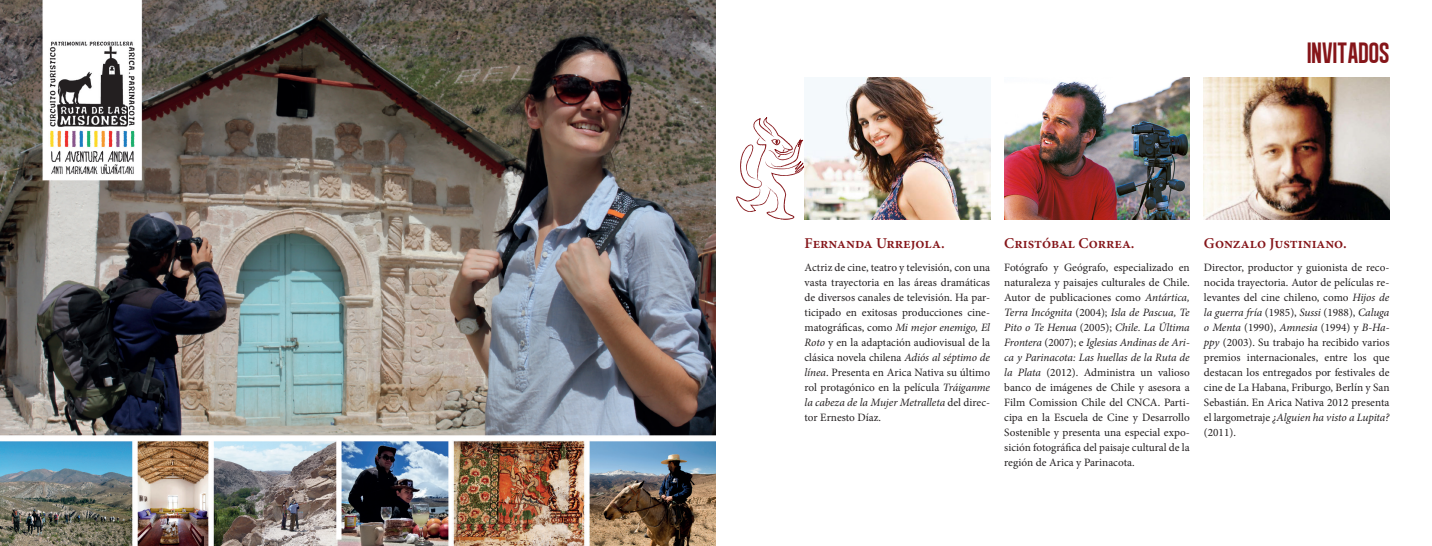
<style>
.page{position:relative;width:1432px;height:546px;background:#fff}
.page>*{position:absolute;margin:0;border:0;box-sizing:border-box;transform-origin:0 0}
.títulos{font:30px "Algre Sans NC";color:#851519}
.subtítulos{font:600 15px "Minion Pro";color:#851519}
.TEXTO{font:11.25px/15px "Minion Pro";color:#231f20;text-align:justify}
.subtítulos-2{font:11.25px/15px "Minion Pro";color:#231f20;text-align:justify}
.s1{font-style:italic}
</style>
<div class="page">
<img style="left:1204px;top:78px;width:185px;height:142px">
<svg style="left:736px;top:117px;width:68px;height:103px"></svg>
<img style="left:1004px;top:78px;width:185px;height:142px">
<img style="left:804px;top:78px;width:186px;height:142px">
<img style="left:0;top:0;width:716px;height:546px">
<p class="títulos" style="left:1307px;top:37px;width:84px">INVITADOS</p>
<p class="subtítulos" style="left:804px;top:233px;width:142px">Fernanda Urrejola.</p>
<p class="subtítulos-2" style="left:804px;top:259px;width:187px">Actriz de cine, teatro y televisión, con una vasta trayectoria en las áreas dramáticas de diversos canales de televisión. Ha par&shy;ticipado en exitosas producciones cine&shy;matográficas, como <span class="s1">Mi mejor enemigo, El Roto</span> y en la adaptación audiovisual de la clásica novela chilena <span class="s1">Adiós al séptimo de línea</span>. Presenta en Arica Nativa su último rol protagónico en la película <span class="s1">Tráiganme la cabeza de la Mujer Metralleta</span> del direc&shy;tor Ernesto Díaz.</p>
<p class="subtítulos" style="left:1004px;top:233px;width:132px">Cristóbal Correa.</p>
<p class="TEXTO" style="left:1004px;top:259px;width:187px">Fotógrafo y Geógrafo, especializado en naturaleza y paisajes culturales de Chile.<br>Autor de publicaciones como <span class="s1">Antártica, Terra Incógnita</span> (2004); <span class="s1">Isla de Pascua, Te Pito o Te Henua</span> (2005); <span class="s1">Chile. La Última Frontera</span> (2007); e <span class="s1">Iglesias Andinas de Ari&shy;ca y Parinacota: Las huellas de la Ruta de la Plata</span> (2012). Administra un valioso banco de imágenes de Chile y asesora a Film Comission Chile del CNCA. Parti&shy;cipa en la Escuela de Cine y Desarrollo Sostenible y presenta una especial expo&shy;sición fotográfica del paisaje cultural de la región de Arica y Parinacota.</p>
<p class="subtítulos" style="left:1204px;top:233px;width:144px">Gonzalo Justiniano.</p>
<p class="TEXTO" style="left:1204px;top:259px;width:187px">Director, productor y guionista de reco&shy;nocida trayectoria. Autor de películas re&shy;levantes del cine chileno, como <span class="s1">Hijos de la guerra fría</span> (1985), <span class="s1">Sussi</span> (1988), <span class="s1">Caluga o Menta</span> (1990), <span class="s1">Amnesia</span> (1994) y <span class="s1">B-Ha&shy;ppy</span> (2003). Su trabajo ha recibido varios premios internacionales, entre los que destacan los entregados por festivales de cine de La Habana, Friburgo, Berlín y San Sebastián. En Arica Nativa 2012 presenta el largometraje <span class="s1">¿Alguien ha visto a Lupita? </span>(2011).</p>
</div>
